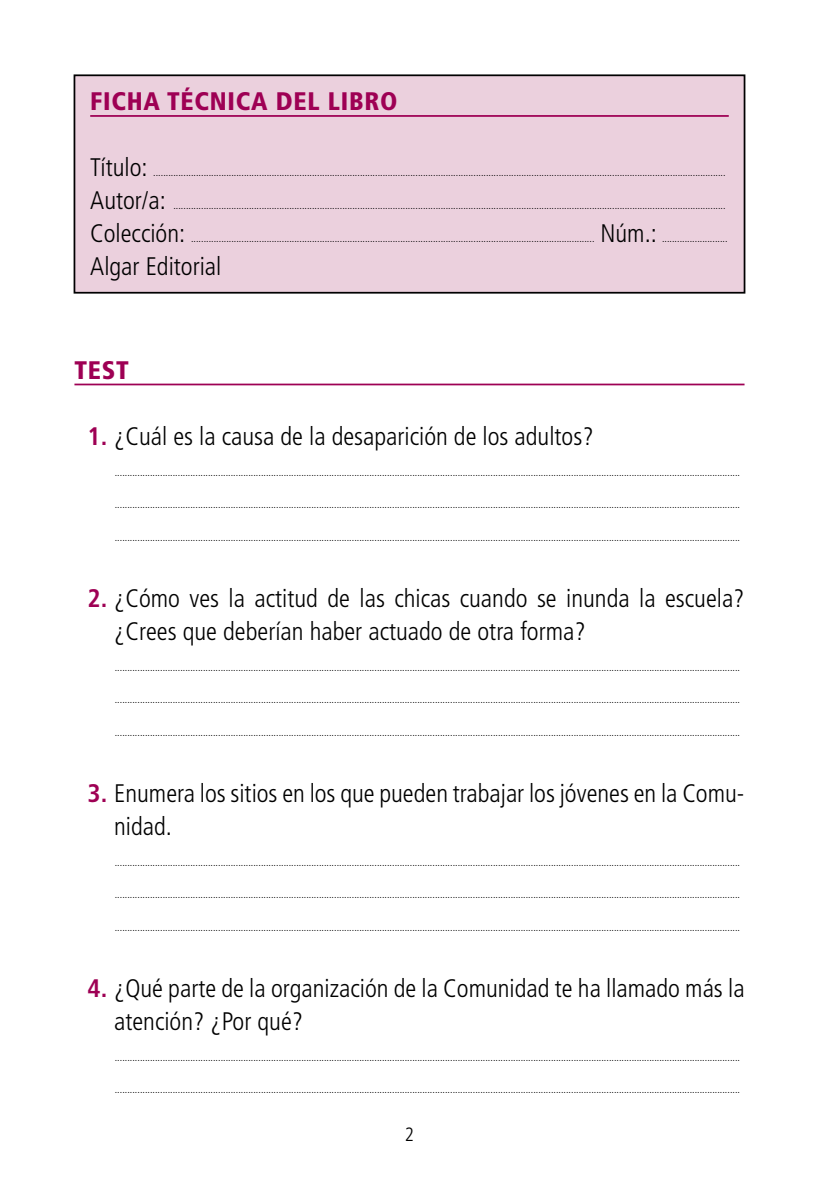
<style>
.page{position:relative;width:819px;height:1191px;background:#fff}
.page>*{position:absolute;margin:0;border:0;box-sizing:border-box;transform-origin:0 0}
.t1{font:300 condensed 25.38px/32.9px "Frutiger LT Std";color:#000}
.t2{font:900 condensed 25.38px "Frutiger LT Std";letter-spacing:.03em;color:#9e0054}
.t3{font:300 condensed 19.25px "Frutiger LT Std";color:#000}
.t4{font:300 condensed 10.5px "Frutiger LT Std";color:#000}
.s1{font-weight:700;color:#9e0054}
</style>
<div class="page">
<hr style="left:74px;top:383px;width:670px;height:2px;background:#9e0054">
<div style="left:74px;top:75px;width:670px;height:218px;background:#ebd0dd"></div>
<hr style="left:90px;top:115px;width:638px;height:2px;background:#9e0054">
<div style="left:74px;top:74px;width:671px;height:220px;border:2px solid #000"></div>
<h1 class="t2" style="left:90px;top:86px;width:309px">FICHA TÉCNICA DEL LIBRO</h1>
<h1 class="t1" style="left:90px;top:151px;width:59px">Título:</h1>
<p class="t4" style="left:153px;top:166px;width:574px">...................................................................................................................................................................................................................................</p>
<h1 class="t1" style="left:90px;top:184px;width:77px">Autor/a:</h1>
<p class="t4" style="left:173px;top:199px;width:553px">...........................................................................................................................................................................................................................</p>
<h1 class="t1" style="left:90px;top:217px;width:96px">Colección:</h1>
<p class="t4" style="left:191px;top:232px;width:405px">................................................................................................................................................................</p>
<h1 class="t1" style="left:600px;top:217px;width:58px">Núm.:</h1>
<p class="t4" style="left:662px;top:232px;width:67px">..........................</p>
<h1 class="t1" style="left:90px;top:250px;width:133px">Algar Editorial</h1>
<h1 class="t2" style="left:74px;top:354px;width:56px">TEST</h1>
<h1 class="t1" style="left:88px;top:420px;width:507px"><span class="s1">1.</span> ¿Cuál es la causa de la desaparición de los adultos?</h1>
<p class="t4" style="left:115px;top:466px;width:626px">........................................................................................................................................................................................................................................................</p>
<p class="t4" style="left:115px;top:498px;width:626px">........................................................................................................................................................................................................................................................</p>
<p class="t4" style="left:115px;top:531px;width:626px">........................................................................................................................................................................................................................................................</p>
<h1 class="t1" style="left:114px;top:581px;width:632px;text-indent:-26px"><span class="s1">2.</span> ¿Cómo ves la actitud de las chicas cuando se inunda la escuela? ¿Crees que deberían haber actuado de otra forma?</h1>
<p class="t4" style="left:115px;top:661px;width:626px">........................................................................................................................................................................................................................................................</p>
<p class="t4" style="left:115px;top:693px;width:626px">........................................................................................................................................................................................................................................................</p>
<p class="t4" style="left:115px;top:726px;width:626px">........................................................................................................................................................................................................................................................</p>
<h1 class="t1" style="left:114px;top:777px;width:631px;text-indent:-26px"><span class="s1">3.</span> Enumera los sitios en los que pueden trabajar los jóvenes en la Comu&shy;nidad.</h1>
<p class="t4" style="left:115px;top:856px;width:626px">........................................................................................................................................................................................................................................................</p>
<p class="t4" style="left:115px;top:888px;width:626px">........................................................................................................................................................................................................................................................</p>
<p class="t4" style="left:115px;top:921px;width:626px">........................................................................................................................................................................................................................................................</p>
<h1 class="t1" style="left:114px;top:971px;width:632px;text-indent:-26px"><span class="s1">4.</span> ¿Qué parte de la organización de la Comunidad te ha llamado más la atención? ¿Por qué?</h1>
<p class="t4" style="left:115px;top:1051px;width:626px">........................................................................................................................................................................................................................................................</p>
<p class="t4" style="left:115px;top:1083px;width:626px">........................................................................................................................................................................................................................................................</p>
<h2 class="t3" style="left:405px;top:1123px;width:11px">2</h2>
</div>
